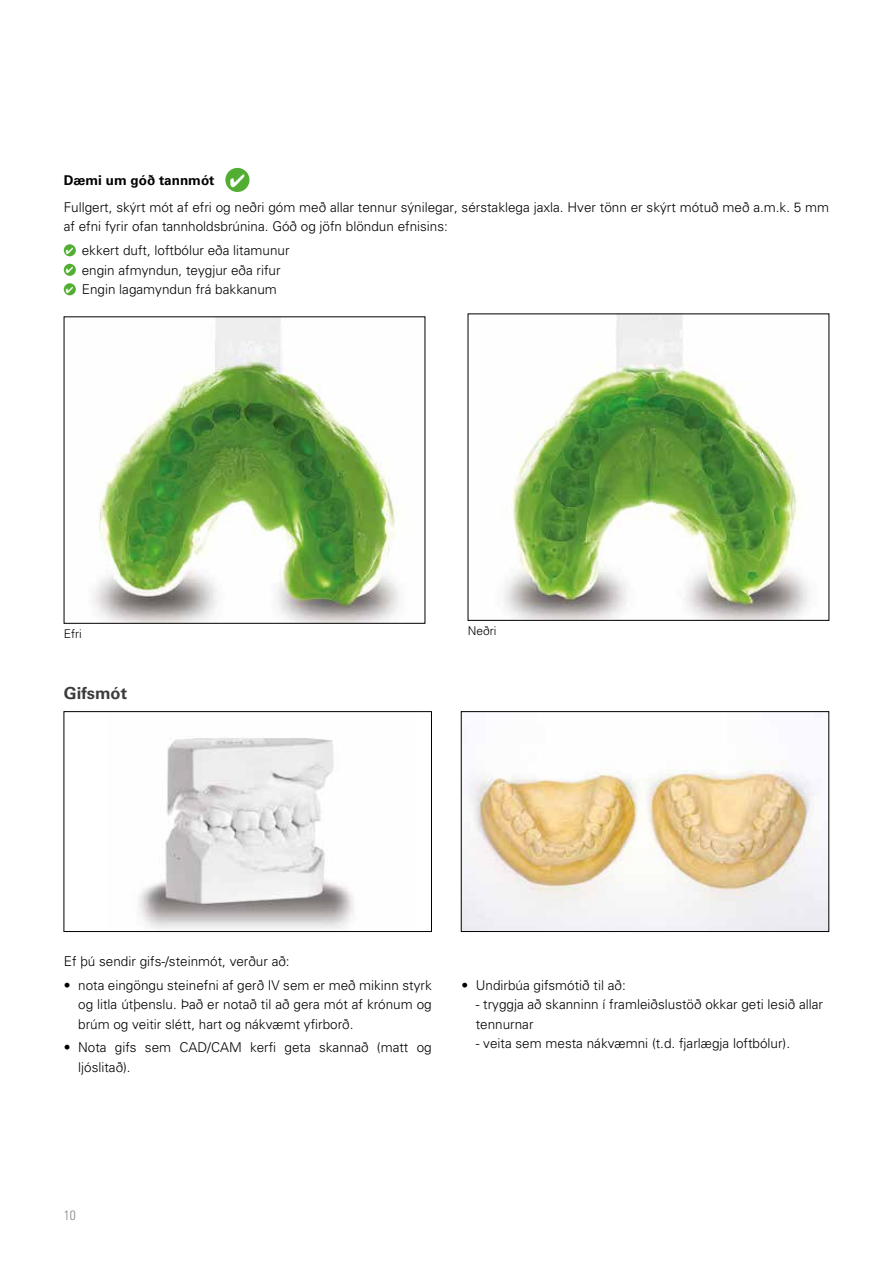
<style>
.page{position:relative;width:893px;height:1263px;background:#fff}
.page>*{position:absolute;margin:0;border:0;box-sizing:border-box;transform-origin:0 0}
.t1{font:700 16.5px "Univers LT Std";color:#3c3c3b}
.t2{font:300 13.5px/19.5px "Univers LT Std";color:#000}
.t3{font:700 13.5px "Univers LT Std";color:#000}
.t4{font:300 condensed 13.5px "Univers LT Std";color:#878787}
.t5{font:300 12px "Univers LT Std";color:#000}
.s1{color:#fff}
</style>
<div class="page">
<img style="left:92px;top:319px;width:307px;height:302px">
<img style="left:504px;top:316px;width:305px;height:303px">
<div style="left:64px;top:244px;width:12px;height:12px;background:#52ae32;border-radius:50%"></div>
<div style="left:64px;top:264px;width:12px;height:12px;background:#52ae32;border-radius:50%"></div>
<div style="left:64px;top:283px;width:12px;height:12px;background:#52ae32;border-radius:50%"></div>
<div style="left:225px;top:168px;width:24px;height:24px;background:#52ae32;border-radius:50%"></div>
<img style="left:139px;top:737px;width:215px;height:192px">
<div style="left:64px;top:711px;width:368px;height:221px;border:1px solid #000"></div>
<img style="left:463px;top:762px;width:364px;height:168px">
<div style="left:461px;top:711px;width:368px;height:221px;border:1px solid #000"></div>
<p class="t3" style="left:64px;top:172px;width:152px">Dæmi um góð tannmót</p>
<p class="t2" style="left:64px;top:197px;width:767px">Fullgert, skýrt mót af efri og neðri góm með allar tennur sýnilegar, sérstaklega jaxla. Hver tönn er skýrt mótuð með a.m.k. 5 mm af efni fyrir ofan tannholdsbrúnina. Góð og jöfn blöndun efnisins:</p>
<p class="t2" style="left:66px;top:241px;width:225px"><span class="s1">✔</span> ekkert duft, loftbólur eða litamunur</p>
<p class="t2" style="left:66px;top:260px;width:216px"><span class="s1">✔</span> engin afmyndun, teygjur eða rifur</p>
<p class="t2" style="left:66px;top:280px;width:212px"><span class="s1">✔</span> Engin lagamyndun frá bakkanum</p>
<p class="t5" style="left:64px;top:627px;width:19px">Efri</p>
<p class="t5" style="left:468px;top:624px;width:30px">Neðri</p>
<p class="t1" style="left:64px;top:683px;width:65px">Gifsmót</p>
<p class="t2" style="left:64px;top:951px;width:227px">Ef þú sendir gifs-/steinmót, verður að:</p>
<p class="t2" style="left:78px;top:975px;width:355px;text-align:justify;text-indent:-14px">• nota eingöngu steinefni af gerð IV sem er með mikinn styrk og litla útþenslu. Það er notað til að gera mót af krónum og brúm og veitir slétt, hart og nákvæmt yfirborð.</p>
<p class="t2" style="left:78px;top:1038px;width:355px;text-indent:-14px">• Nota gifs sem CAD/CAM kerfi geta skannað (matt og ljóslitað).</p>
<p class="t2" style="left:461px;top:975px;width:166px">• Undirbúa gifsmótið til að:</p>
<p class="t2" style="left:476px;top:994px;width:349px">- tryggja að skanninn í framleiðslustöð okkar geti lesið allar tennurnar</p>
<p class="t2" style="left:476px;top:1033px;width:316px">- veita sem mesta nákvæmni (t.d. fjarlægja loftbólur).</p>
<p class="t4" style="left:64px;top:1207px;width:13px">10</p>
</div>
